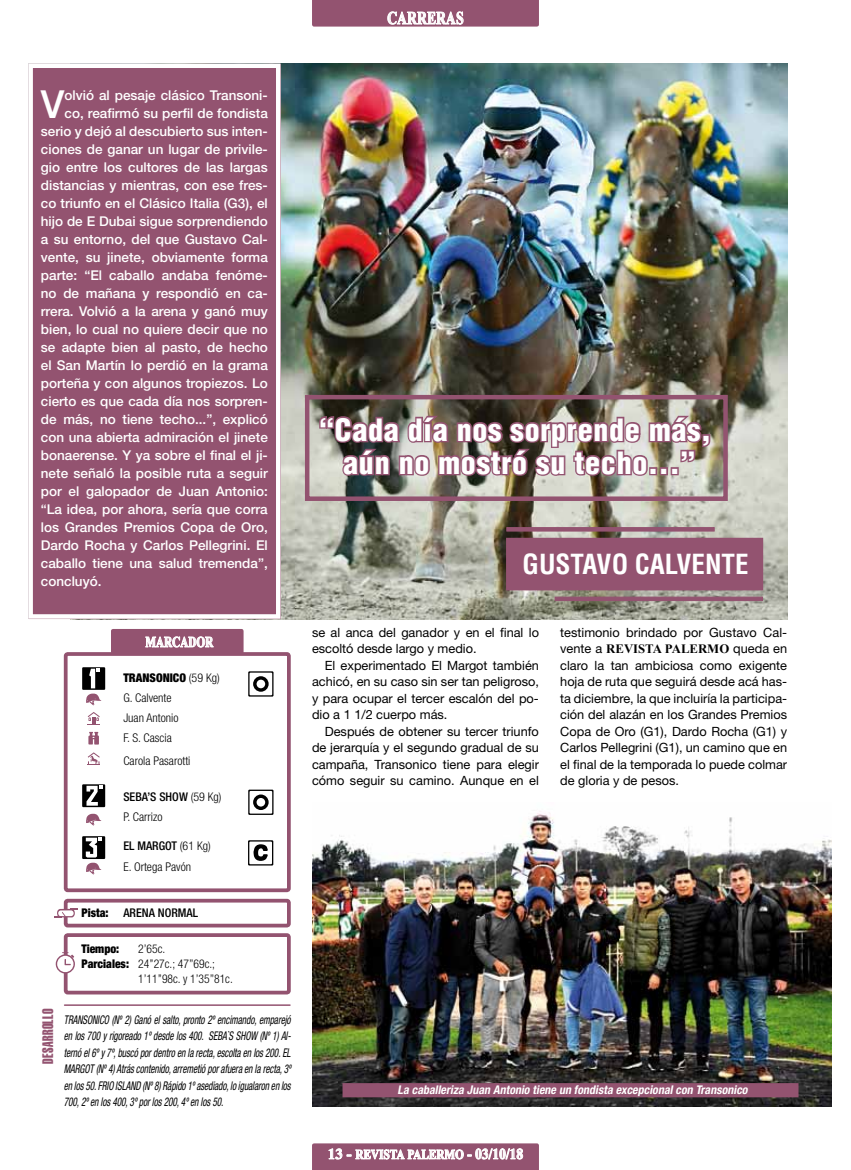
<style>
.page{position:relative;width:851px;height:1170px;background:#fff}
.page>*{position:absolute;margin:0;border:0;box-sizing:border-box;transform-origin:0 0}
.t1{font:500 38.7px "Helvetica Neue LT Std";color:#fff}
.t2{font:900 condensed 30px/33px "Helvetica";letter-spacing:.025em;color:#fff;text-align:center}
.t3{font:700 condensed 27px "Helvetica";color:#fff}
.t4{font:700 18px "Times New Roman";letter-spacing:.02em;color:#fff;scale:.75 1}
.t5{font:15px "Helvetica LT Std Extra Comp";letter-spacing:.025em;color:#935370}
.t6{font:700 15px "Times New Roman";letter-spacing:-.005em;color:#fff;scale:.75 1}
.t7{font:500 13.5px "Helvetica Neue LT Std";color:#fff}
.t8{font:700 13.5px "Times New Roman";color:#fff;scale:.83 1}
.t9{font:12.75px/16.5px "Helvetica Neue LT Std";color:#000;text-align:justify}
.t10{font:700 12.75px "Times New Roman";color:#000}
.t11{font:italic condensed 12px/16.5px "Helvetica Neue LT Std";color:#000;text-align:justify;scale:.77 1}
.t12{font:300 condensed 12px/20.2px "Helvetica Neue LT Std";color:#000}
.t13{font:italic 700 condensed 12px "Helvetica Neue LT Std";color:#fff}
.t14{font:900 condensed 12px/15px "Helvetica Neue LT Std";color:#000}
.t15{font:500 condensed 12px "Helvetica Neue LT Std";color:#000}
.s1{font-weight:900}
.s2{font-weight:500}
.s3{font-family:"Helvetica Neue LT Std";font-weight:400}
.s4{font-size:15px}
</style>
<div class="page">
<hr style="left:65px;top:1004px;width:225px;height:1px;background:#935370">
<div style="left:64px;top:933px;width:227px;height:61px;border:4px solid #935370;border-radius:2px"></div>
<div style="left:64px;top:898px;width:227px;height:29px;border:4px solid #935370;border-radius:2px"></div>
<svg style="left:55px;top:908px;width:22px;height:9px"></svg>
<svg style="left:56px;top:952px;width:19px;height:21px"></svg>
<div style="left:111px;top:629px;width:132px;height:25px;background:#935370;border-radius:2px"></div>
<div style="left:64px;top:652px;width:227px;height:240px;border:4px solid #935370;border-radius:2px"></div>
<svg style="left:145px;top:636px;width:68px;height:11px"></svg>
<svg style="left:86px;top:813px;width:16px;height:12px"></svg>
<div style="left:82px;top:667px;width:23px;height:22px;background:#000"></div>
<svg style="left:85px;top:668px;width:17px;height:37px"></svg>
<div style="left:82px;top:784px;width:23px;height:23px;background:#000"></div>
<svg style="left:86px;top:785px;width:16px;height:20px"></svg>
<div style="left:82px;top:836px;width:23px;height:23px;background:#000"></div>
<svg style="left:85px;top:837px;width:17px;height:37px"></svg>
<svg style="left:88px;top:712px;width:12px;height:13px"></svg>
<svg style="left:88px;top:731px;width:11px;height:14px"></svg>
<svg style="left:88px;top:752px;width:12px;height:13px"></svg>
<svg style="left:312px;top:1143px;width:227px;height:26px;background:#a67289"></svg>
<svg style="left:312px;top:0;width:227px;height:27px;background:#9d627d"></svg>
<img style="left:312px;top:811px;width:519px;height:295px">
<img style="left:281px;top:64px;width:506px;height:555px">
<svg style="left:248px;top:671px;width:25px;height:194px"></svg>
<div style="left:29px;top:64px;width:252px;height:555px;background:#935370"></div>
<img style="left:318px;top:413px;width:393px;height:67px">
<hr style="left:506px;top:527px;width:208px;height:4px;background:#935370">
<svg style="left:554px;top:596px;width:208px;height:5px"></svg>
<div style="left:506px;top:537px;width:257px;height:53px;background:#935370"></div>
<div style="left:305px;top:395px;width:422px;height:106px;border:4px solid #935370"></div>
<div style="left:28px;top:63px;width:252px;height:555px;border:4px solid #fff"></div>
<div style="left:342px;top:1082px;width:456px;height:15px;background:#935370;border:6px solid #935370"></div>
<h3 class="t4" style="left:387px;top:6px;width:103px">CARRERAS</h3>
<h1 class="t1" style="left:41px;top:81px;width:25px">V</h1>
<p class="t7" style="left:65px;top:87px;width:205px">olvió al pesaje clásico Transoni-</p>
<p class="t7" style="left:65px;top:105px;width:205px">co, reafirmó su perfil de fondista</p>
<p class="t7" style="left:41px;top:123px;width:228px">serio y dejó al descubierto sus inten-</p>
<p class="t7" style="left:41px;top:141px;width:228px">ciones de ganar un lugar de privile-</p>
<p class="t7" style="left:41px;top:159px;width:228px">gio entre los cultores de las largas</p>
<p class="t7" style="left:41px;top:177px;width:228px">distancias y mientras, con ese fres-</p>
<p class="t7" style="left:41px;top:195px;width:228px">co triunfo en el Clásico Italia (G3), el</p>
<p class="t7" style="left:41px;top:213px;width:228px">hijo de E Dubai sigue sorprendiendo</p>
<p class="t7" style="left:41px;top:231px;width:228px">a su entorno, del que Gustavo Cal-</p>
<p class="t7" style="left:41px;top:249px;width:228px">vente, su jinete, obviamente forma</p>
<p class="t7" style="left:41px;top:267px;width:228px">parte: “El caballo andaba fenóme-</p>
<p class="t7" style="left:41px;top:285px;width:228px">no de mañana y respondió en ca-</p>
<p class="t7" style="left:41px;top:303px;width:228px">rrera. Volvió a la arena y ganó muy</p>
<p class="t7" style="left:41px;top:321px;width:228px">bien, lo cual no quiere decir que no</p>
<p class="t7" style="left:41px;top:339px;width:228px">se adapte bien al pasto, de hecho</p>
<p class="t7" style="left:41px;top:357px;width:228px">el San Martín lo perdió en la grama</p>
<p class="t7" style="left:41px;top:375px;width:228px">porteña y con algunos tropiezos. Lo</p>
<p class="t7" style="left:41px;top:393px;width:228px">cierto es que cada día nos sorpren-</p>
<p class="t7" style="left:41px;top:411px;width:228px">de más, no tiene techo...”, explicó</p>
<p class="t7" style="left:41px;top:429px;width:228px">con una abierta admiración el jinete</p>
<p class="t7" style="left:41px;top:447px;width:228px">bonaerense. Y ya sobre el final el ji-</p>
<p class="t7" style="left:41px;top:465px;width:228px">nete señaló la posible ruta a seguir</p>
<p class="t7" style="left:41px;top:483px;width:228px">por el galopador de Juan Antonio:</p>
<p class="t7" style="left:41px;top:501px;width:228px">“La idea, por ahora, sería que corra</p>
<p class="t7" style="left:41px;top:519px;width:228px">los Grandes Premios Copa de Oro,</p>
<p class="t7" style="left:41px;top:537px;width:228px">Dardo Rocha y Carlos Pellegrini. El</p>
<p class="t7" style="left:41px;top:555px;width:228px">caballo tiene una salud tremenda”,</p>
<p class="t7" style="left:41px;top:573px;width:62px">concluyó.</p>
<p class="t6" style="left:145px;top:631px;width:92px">MARCADOR</p>
<p class="t12" style="left:123px;top:667px;width:98px"><span class="s1">TRANSONICO</span> (59 Kg)<br>G. Calvente<br>Juan Antonio<br>F. S. Cascia</p>
<p class="t12" style="left:123px;top:750px;width:69px">Carola Pasarotti</p>
<p class="t12" style="left:123px;top:786px;width:100px"><span class="s2">SEBA’S SHOW</span> (59 Kg)<br>P. Carrizo</p>
<p class="t12" style="left:123px;top:836px;width:89px"><span class="s2">EL MARGOT</span> (61 Kg)<br>E. Ortega Pavón</p>
<p class="t5" style="left:39px;top:1063px;width:56px;rotate:-90deg">DESARROLLO</p>
<p class="t15" style="left:123px;top:905px;width:76px">ARENA NORMAL</p>
<p class="t12" style="left:138px;top:941px;width:96px;line-height:15px">2’65c.<br>24’’27c.; 47’’69c.;<br>1’11’’98c. y 1’35’’81c.</p>
<p class="t14" style="left:81px;top:905px;width:29px">Pista:</p>
<p class="t14" style="left:81px;top:941px;width:49px">Tiempo:<br>Parciales:</p>
<p class="t11" style="left:64px;top:1010px;width:299px">TRANSONICO (Nº2) Ganóelsalto,pronto2ºencimando,emparejó enlos700yrigoreado1ºdesdelos400. SEBA`SSHOW (Nº1) Al&shy;ternóel6ºy7º,buscópordentroenlarecta,escoltaenlos200.EL MARGOT(Nº4) Atráscontenido,arremetióporafueraenlarecta,3º enlos50.FRIO ISLAND (Nº8) Rápido1ºasediado,loigualaronenlos 700,2ºenlos400,3ºporlos200,4ºenlos50.</p>
<h2 class="t2" style="left:319px;top:413px;width:393px">“Cada día nos sorprende más, aún no mostró su techo...”</h2>
<h3 class="t3" style="left:522px;top:547px;width:227px">GUSTAVO CALVENTE</h3>
<p class="t9" style="left:312px;top:623px;width:228px">se al anca del ganador y en el final lo escoltó desde largo y medio.</p>
<p class="t9" style="left:312px;top:656px;width:228px;text-indent:13px">El experimentado El Margot también achicó, en su caso sin ser tan peligroso, y para ocupar el tercer escalón del po&shy;dio a 1 1/2 cuerpo más.</p>
<p class="t9" style="left:312px;top:722px;width:228px;text-indent:13px">Después de obtener su tercer triunfo de jerarquía y el segundo gradual de su campaña, Transonico tiene para elegir cómo seguir su camino. Aunque en el</p>
<p class="t9" style="left:560px;top:623px;width:228px">testimonio brindado por Gustavo Cal-</p>
<p class="t10" style="left:560px;top:640px;width:228px"><span class="s3">vente a</span> REVISTA PALERMO <span class="s3">queda en</span></p>
<p class="t9" style="left:560px;top:656px;width:228px">claro la tan ambiciosa como exigente hoja de ruta que seguirá desde acá has&shy;ta diciembre, la que incluiría la participa&shy;ción del alazán en los Grandes Premios Copa de Oro (G1), Dardo Rocha (G1) y Carlos Pellegrini (G1), un camino que en el final de la temporada lo puede colmar de gloria y de pesos.</p>
<p class="t13" style="left:397px;top:1082px;width:354px">La caballeriza Juan Antonio tiene un fondista excepcionalcon Transonico</p>
<p class="t8" style="left:328px;top:1144px;width:237px"><span class="s4">13 -</span> REVISTA PALERMO <span class="s4">- 03/10/18</span></p>
</div>
